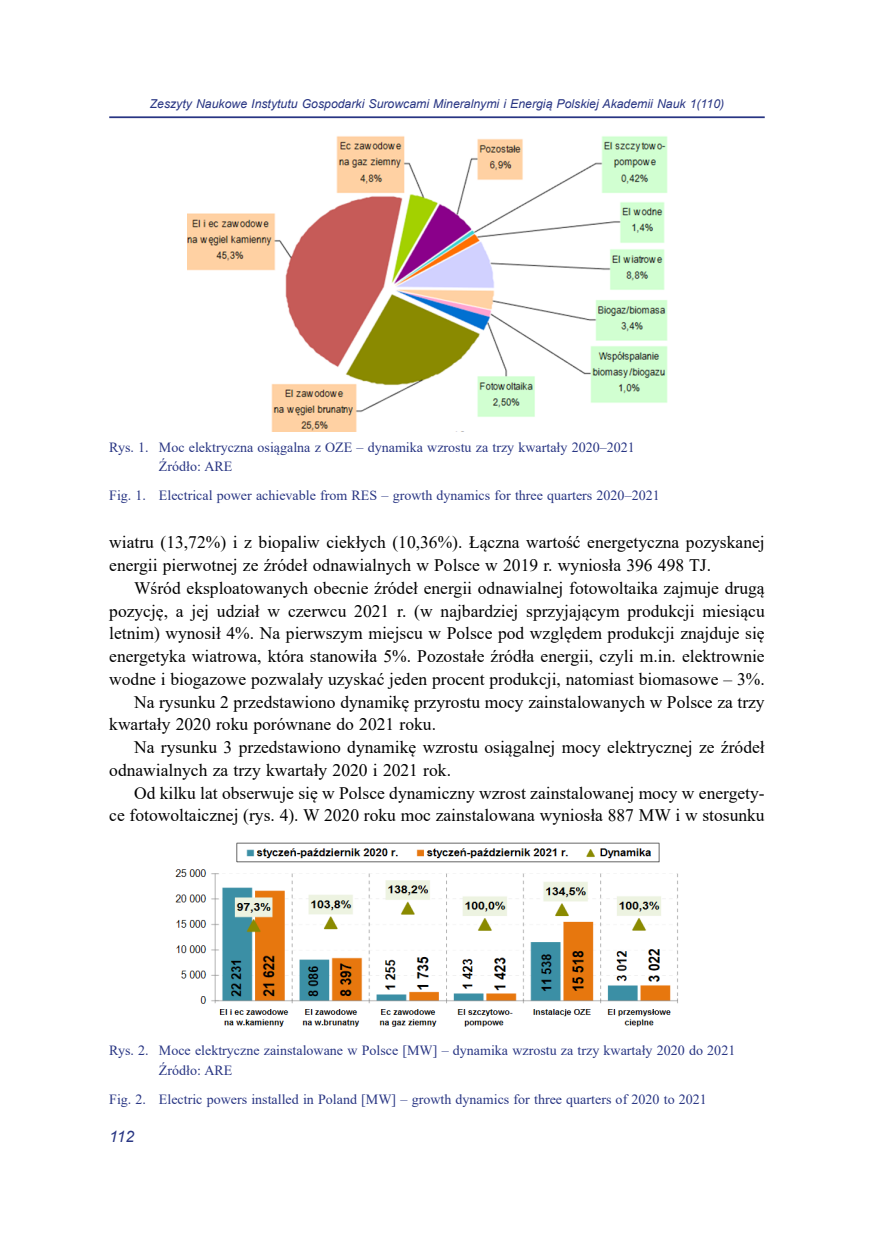
<style>
.page{position:relative;width:874px;height:1241px;background:#fff}
.page>*{position:absolute;margin:0;border:0;box-sizing:border-box;transform-origin:0 0}
.t1{font:17.5px/22.8px "Times New Roman";color:#000}
.t2{font:italic 15.75px "Arial";color:#283583}
.t3{font:14px/19.2px "Times New Roman";color:#283583}
.t4{font:italic 12.25px "Arial";color:#283583}
</style>
<div class="page">
<hr style="left:109px;top:116px;width:655px;height:2px;background:#283583">
<img style="left:188px;top:136px;width:480px;height:296px">
<img style="left:175px;top:842px;width:503px;height:185px">
<p class="t4" style="left:150px;top:96px;width:575px">Zeszyty Naukowe Instytutu Gospodarki Surowcami Mineralnymi i Energią Polskiej Akademii Nauk 1(110)</p>
<p class="t3" style="left:159px;top:436px;width:477px;text-indent:-50px">Rys. 1. Moc elektryczna osiągalna z OZE – dynamika wzrostu za trzy kwartały 2020–2021<br>Źródło: ARE</p>
<p class="t3" style="left:109px;top:485px;width:551px">Fig. 1. Electrical power achievable from RES – growth dynamics for three quarters 2020–2021</p>
<p class="t1" style="left:109px;top:530px;width:656px">wiatru (13,72%) i z biopaliw ciekłych (10,36%). Łączna wartość energetyczna pozyskanej energii pierwotnej ze źródeł odnawialnych w Polsce w 2019 r. wyniosła 396 498 TJ.</p>
<p class="t1" style="left:134px;top:576px;width:632px">Wśród eksploatowanych obecnie źródeł energii odnawialnej fotowoltaika zajmuje drugą</p>
<p class="t1" style="left:109px;top:598px;width:656px">pozycję, a jej udział w czerwcu 2021 r. (w najbardziej sprzyjającym produkcji miesiącu</p>
<p class="t1" style="left:109px;top:621px;width:656px">letnim) wynosił 4%. Na pierwszym miejscu w Polsce pod względem produkcji znajduje się</p>
<p class="t1" style="left:109px;top:644px;width:656px">energetyka wiatrowa, która stanowiła 5%. Pozostałe źródła energii, czyli m.in. elektrownie</p>
<p class="t1" style="left:109px;top:667px;width:656px">wodne i biogazowe pozwalały uzyskać jeden procent produkcji, natomiast biomasowe – 3%.</p>
<p class="t1" style="left:134px;top:689px;width:632px">Na rysunku 2 przedstawiono dynamikę przyrostu mocy zainstalowanych w Polsce za trzy</p>
<p class="t1" style="left:109px;top:712px;width:328px">kwartały 2020 roku porównane do 2021 roku.</p>
<p class="t1" style="left:134px;top:735px;width:632px">Na rysunku 3 przedstawiono dynamikę wzrostu osiągalnej mocy elektrycznej ze źródeł</p>
<p class="t1" style="left:109px;top:758px;width:343px">odnawialnych za trzy kwartały 2020 i 2021 rok.</p>
<p class="t1" style="left:134px;top:780px;width:632px">Od kilku lat obserwuje się w Polsce dynamiczny wzrost zainstalowanej mocy w energety-</p>
<p class="t1" style="left:109px;top:803px;width:656px">ce fotowoltaicznej (rys. 4). W 2020 roku moc zainstalowana wyniosła 887 MW i w stosunku</p>
<p class="t3" style="left:159px;top:1040px;width:577px;text-indent:-50px">Rys. 2. Moce elektryczne zainstalowane w Polsce [MW] – dynamika wzrostu za trzy kwartały 2020 do 2021<br>Źródło: ARE</p>
<p class="t3" style="left:109px;top:1088px;width:599px">Fig. 2. Electric powers installed in Poland [MW] – growth dynamics for three quarters of 2020 to 2021</p>
<p class="t2" style="left:109px;top:1125px;width:27px">112</p>
</div>
